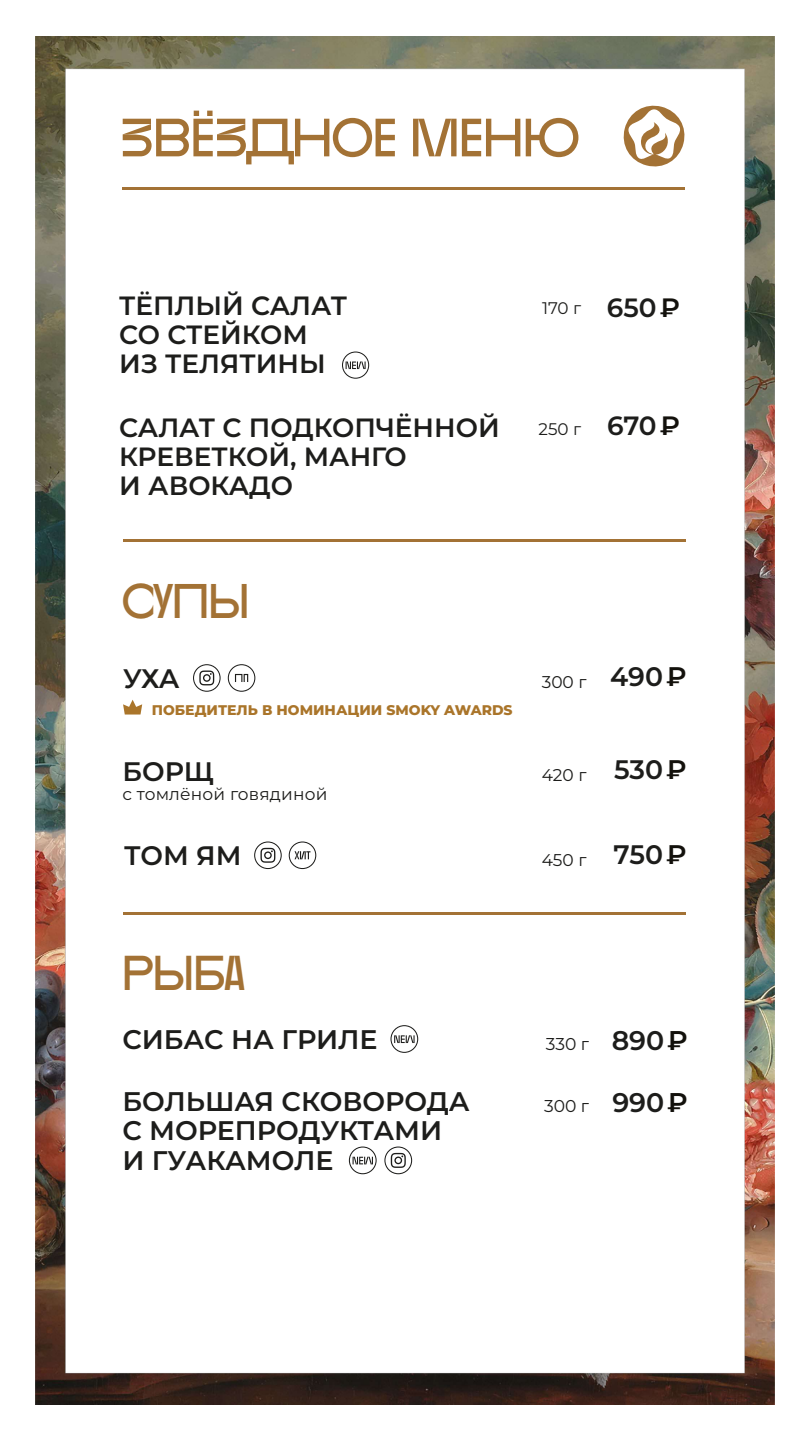
<style>
.page{position:relative;width:810px;height:1440px;background:#fff}
.page>*{position:absolute;margin:0;border:0;box-sizing:border-box;transform-origin:0 0}
.t1{font:53.78px "BASEBLOOM";color:#a37235}
.t2{font:48.9px "BASEBLOOM";color:#a37235}
.t3{font:48.6px "BASEBLOOM";color:#a37235}
.t4{font:600 26.92px/29.3px "Montserrat";color:#1d1d1b}
.t5{font:600 26.78px "Montserrat";color:#1d1d1b}
.t6{font:600 26.4px/28.8px "Montserrat";color:#1d1d1b}
.t7{font:17.1px "Montserrat";color:#1d1d1b}
.t8{font:17.02px "Montserrat";letter-spacing:.01em;color:#1d1d1b}
.t9{font:16.8px "Montserrat";color:#1d1d1b}
.t10{font:800 13.95px "Montserrat";color:#aa752a}
.s1{font-weight:600;font-size:26.4px}
.s2{font-weight:600;font-size:26.55px;color:#13110c}
.s3{font-weight:600;font-size:26.78px}
.s4{font-weight:600;font-size:26.92px;color:#13110c}
.s5{font-size:26.92px;color:#13110c}
.s6{font-size:27.08px;color:#13110c}
.s7{font-weight:600;font-size:26.92px}
.s8{font-weight:600;font-size:27.08px;color:#13110c}
</style>
<div class="page">
<img style="left:35px;top:36px;width:740px;height:1368px">
<svg style="left:620px;top:102px;width:68px;height:68px"></svg>
<hr style="left:122px;top:187px;width:563px;height:3px;background:#a37235">
<svg style="left:342px;top:352px;width:27px;height:27px"></svg>
<hr style="left:123px;top:539px;width:563px;height:3px;background:#a37235">
<hr style="left:123px;top:912px;width:563px;height:3px;background:#a37235">
<svg style="left:123px;top:700px;width:19px;height:15px"></svg>
<svg style="left:193px;top:664px;width:28px;height:28px"></svg>
<svg style="left:254px;top:842px;width:28px;height:27px"></svg>
<svg style="left:228px;top:664px;width:27px;height:28px"></svg>
<svg style="left:289px;top:842px;width:27px;height:27px"></svg>
<svg style="left:384px;top:1147px;width:28px;height:27px"></svg>
<svg style="left:391px;top:1025px;width:27px;height:28px"></svg>
<svg style="left:349px;top:1147px;width:28px;height:27px"></svg>
<h1 class="t1" style="left:121px;top:101px;width:460px">ЗВЁЗДНОЕ МЕНЮ</h1>
<p class="t6" style="left:119px;top:290px;width:230px">ТЁПЛЫЙ САЛАТ</p>
<p class="t9" style="left:542px;top:296px;width:139px">170 г <span class="s1">650</span><span class="s2">₽</span></p>
<p class="t6" style="left:119px;top:319px;width:208px">СО СТЕЙКОМ<br>ИЗ ТЕЛЯТИНЫ</p>
<p class="t6" style="left:119px;top:412px;width:382px">САЛАТ С ПОДКОПЧЁННОЙ</p>
<p class="t9" style="left:539px;top:418px;width:143px">250 г <span class="s1">670</span><span class="s2">₽</span></p>
<p class="t6" style="left:119px;top:441px;width:289px">КРЕВЕТКОЙ, МАНГО<br>И АВОКАДО</p>
<h3 class="t3" style="left:123px;top:568px;width:128px">СУПЫ</h3>
<p class="t5" style="left:123px;top:659px;width:58px">УХА</p>
<p class="t8" style="left:542px;top:670px;width:146px">300 г <span class="s3">490</span><span class="s4">₽</span></p>
<p class="t10" style="left:152px;top:699px;width:362px">ПОБЕДИТЕЛЬ В НОМИНАЦИИ SMOKY AWARDS</p>
<p class="t5" style="left:123px;top:753px;width:93px">БОРЩ</p>
<p class="t5" style="left:614px;top:750px;width:74px">530<span class="s5">₽</span></p>
<p class="t8" style="left:542px;top:763px;width:46px">420 г</p>
<p class="t8" style="left:123px;top:782px;width:206px">с томлёной говядиной</p>
<p class="t5" style="left:124px;top:837px;width:119px">ТОМ ЯМ</p>
<p class="t8" style="left:542px;top:848px;width:146px">450 г <span class="s3">750</span><span class="s4">₽</span></p>
<h2 class="t2" style="left:122px;top:939px;width:124px">РЫБА</h2>
<p class="t4" style="left:122px;top:1023px;width:257px">СИБАС НА ГРИЛЕ</p>
<p class="t4" style="left:612px;top:1024px;width:78px">890<span class="s6">₽</span></p>
<p class="t7" style="left:546px;top:1032px;width:45px">330 г</p>
<p class="t4" style="left:122px;top:1085px;width:349px">БОЛЬШАЯ СКОВОРОДА<br>С МОРЕПРОДУКТАМИ<br>И ГУАКАМОЛЕ</p>
<p class="t7" style="left:544px;top:1094px;width:145px">300 г <span class="s7">990</span><span class="s8">₽</span></p>
</div>
